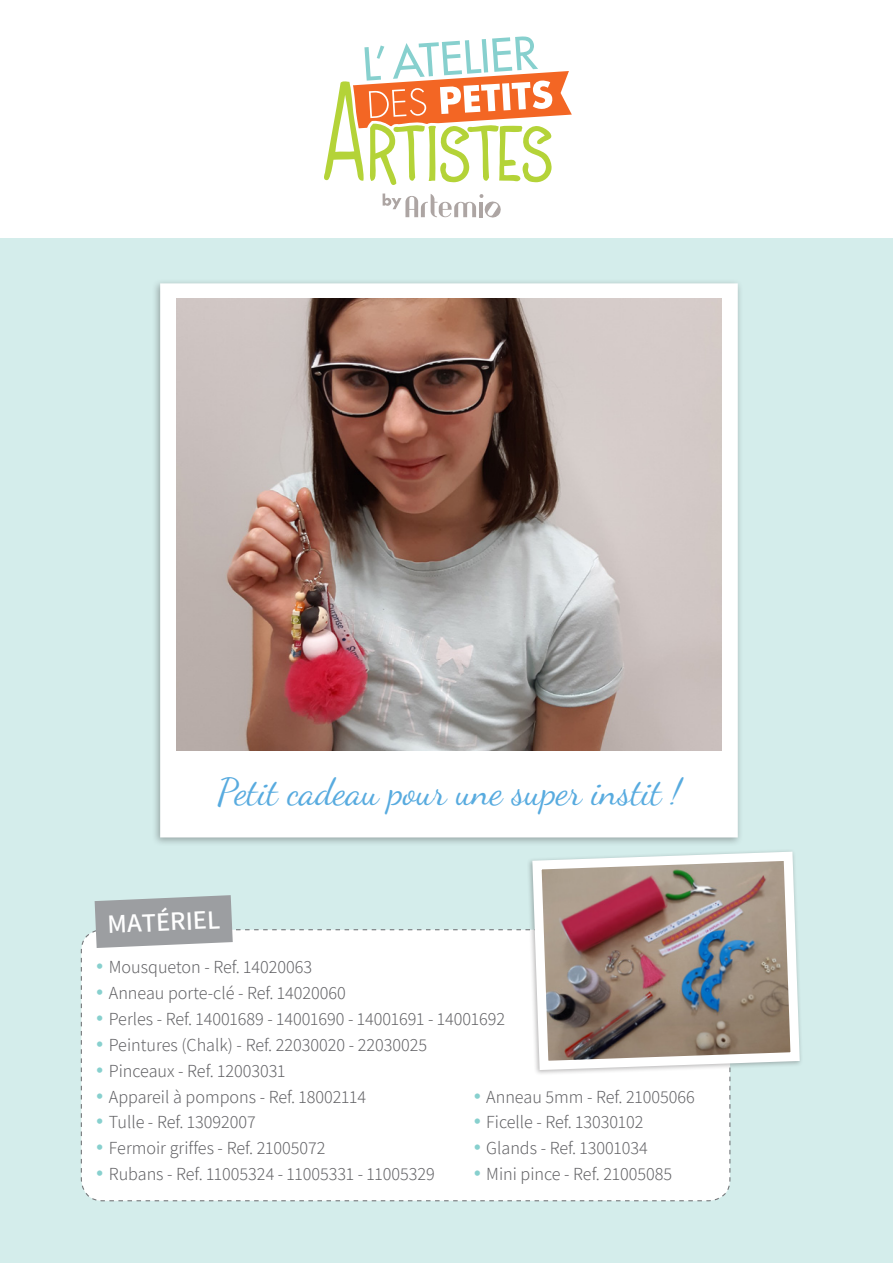
<style>
.page{position:relative;width:893px;height:1263px;background:#fff}
.page>*{position:absolute;margin:0;border:0;box-sizing:border-box;transform-origin:0 0}
.titres{font:37.5px "Dancing Script";color:#58abdf}
.explications{font:600 26.55px "Assistant";color:#fff}
.t1{font:300 18px "Assistant";color:#636366}
.s1{font-family:"Futura BT";font-weight:500;color:#87d0ce}
</style>
<div class="page">
<div style="left:0;top:238px;width:893px;height:1025px;background:#d4edeb"></div>
<div style="left:80px;top:948px;width:651px;height:254px;background:#fff"></div>
<div style="left:151px;top:278px;width:592px;height:568px;background:#231f20;opacity:.35"></div>
<div style="left:160px;top:283px;width:578px;height:554px;background:#fff;border:5px solid #fff"></div>
<svg style="left:81px;top:895px;width:446px;height:53px"></svg>
<svg style="left:324px;top:36px;width:248px;height:182px"></svg>
<hr style="left:479px;top:202px;width:3px;height:15px;background:#ada5a3">
<img style="left:177px;top:298px;width:544px;height:453px">
<img style="left:528px;top:851px;width:273px;height:224px">
<p class="titres" style="left:217px;top:769px;width:465px">Petit cadeau pour une super instit !</p>
<p class="explications" style="left:107px;top:906px;width:114px;rotate:-3deg">MATÉRIEL</p>
<p class="t1" style="left:95px;top:955px;width:219px"><span class="s1">•</span> Mousqueton - Ref. 14020063</p>
<p class="t1" style="left:95px;top:981px;width:253px"><span class="s1">•</span> Anneau porte-clé - Ref. 14020060</p>
<p class="t1" style="left:95px;top:1006px;width:412px"><span class="s1">•</span> Perles - Ref. 14001689 - 14001690 - 14001691 - 14001692</p>
<p class="t1" style="left:95px;top:1032px;width:334px"><span class="s1">•</span> Peintures (Chalk) - Ref. 22030020 - 22030025</p>
<p class="t1" style="left:95px;top:1058px;width:192px"><span class="s1">•</span> Pinceaux - Ref. 12003031</p>
<p class="t1" style="left:95px;top:1084px;width:273px"><span class="s1">•</span> Appareil à pompons - Ref. 18002114</p>
<p class="t1" style="left:95px;top:1110px;width:163px"><span class="s1">•</span> Tulle - Ref. 13092007</p>
<p class="t1" style="left:95px;top:1136px;width:232px"><span class="s1">•</span> Fermoir griffes - Ref. 21005072</p>
<p class="t1" style="left:95px;top:1162px;width:342px"><span class="s1">•</span> Rubans - Ref. 11005324 - 11005331 - 11005329</p>
<p class="t1" style="left:472px;top:1084px;width:224px"><span class="s1">•</span> Anneau 5mm - Ref. 21005066</p>
<p class="t1" style="left:472px;top:1110px;width:173px"><span class="s1">•</span> Ficelle - Ref. 13030102</p>
<p class="t1" style="left:472px;top:1136px;width:177px"><span class="s1">•</span> Glands - Ref. 13001034</p>
<p class="t1" style="left:472px;top:1162px;width:202px"><span class="s1">•</span> Mini pince - Ref. 21005085</p>
</div>
